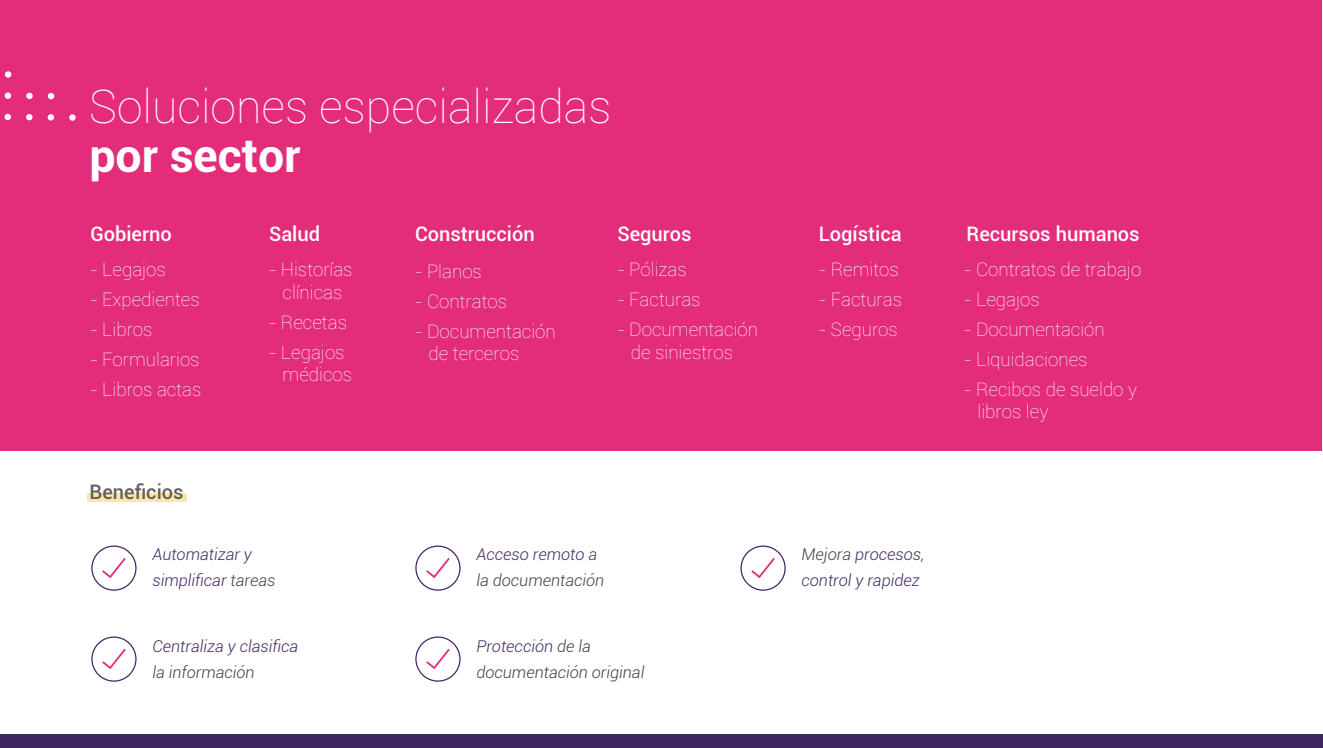
<style>
.page{position:relative;width:1323px;height:748px;background:#fff}
.page>*{position:absolute;margin:0;border:0;box-sizing:border-box;transform-origin:0 0}
.t1{font:100 46.38px "Roboto";color:#fff}
.t2{font:700 46.38px "Roboto";color:#fff}
.t3{font:500 20px "Roboto";color:#fff}
.t4{font:500 20px "Roboto";color:#606060}
.t5{font:100 18.75px/22.5px "Roboto";color:#fff}
.t6{font:italic 300 16.25px/26.2px "Roboto";color:#402662}
.t7{font:italic 300 16.25px/26.2px "Roboto";color:#3f3f3f}
.s1{color:#3f3f3f}
.s2{color:#402662}
</style>
<div class="page">
<div style="left:0;top:0;width:1321px;height:450px;background:#e42d7a"></div>
<div style="left:0;top:734px;width:1321px;height:13px;background:#402662"></div>
<svg style="left:69px;top:114px;width:7px;height:7px"></svg>
<svg style="left:70px;top:115px;width:5px;height:5px"></svg>
<svg style="left:48px;top:114px;width:6px;height:6px"></svg>
<svg style="left:26px;top:114px;width:7px;height:6px"></svg>
<svg style="left:27px;top:115px;width:4px;height:4px"></svg>
<div style="left:4px;top:114px;width:7px;height:6px;background:#fff;border-radius:50%"></div>
<svg style="left:48px;top:93px;width:6px;height:6px"></svg>
<svg style="left:26px;top:93px;width:7px;height:6px"></svg>
<svg style="left:27px;top:94px;width:5px;height:4px"></svg>
<div style="left:5px;top:92px;width:6px;height:7px;background:#fff;border-radius:50%"></div>
<svg style="left:5px;top:71px;width:6px;height:7px"></svg>
<svg style="left:6px;top:72px;width:4px;height:5px"></svg>
<div style="left:87px;top:493px;width:99px;height:9px;background:#fde7a4"></div>
<svg style="left:102px;top:558px;width:24px;height:20px"></svg>
<div style="left:91px;top:545px;width:45px;height:45px;border:1px solid #402662;border-radius:50%"></div>
<svg style="left:102px;top:649px;width:24px;height:20px"></svg>
<div style="left:91px;top:636px;width:45px;height:45px;border:1px solid #402662;border-radius:50%"></div>
<svg style="left:426px;top:558px;width:23px;height:20px"></svg>
<div style="left:415px;top:545px;width:45px;height:45px;border:1px solid #402662;border-radius:50%"></div>
<svg style="left:426px;top:649px;width:23px;height:20px"></svg>
<div style="left:415px;top:636px;width:45px;height:45px;border:1px solid #402662;border-radius:50%"></div>
<svg style="left:751px;top:558px;width:23px;height:20px"></svg>
<div style="left:740px;top:545px;width:45px;height:45px;border:1px solid #402662;border-radius:50%"></div>
<h1 class="t1" style="left:89px;top:74px;width:523px">Soluciones especializadas</h1>
<h1 class="t2" style="left:89px;top:123px;width:213px">por sector</h1>
<p class="t3" style="left:90px;top:220px;width:83px">Gobierno</p>
<p class="t3" style="left:269px;top:220px;width:53px">Salud</p>
<p class="t3" style="left:415px;top:220px;width:121px">Construcción</p>
<p class="t3" style="left:617px;top:220px;width:76px">Seguros</p>
<p class="t3" style="left:818px;top:220px;width:84px">Logística</p>
<p class="t3" style="left:966px;top:219px;width:174px">Recursos humanos</p>
<p class="t5" style="left:90px;top:258px;width:77px">- Legajos</p>
<p class="t5" style="left:90px;top:288px;width:111px">- Expedientes</p>
<p class="t5" style="left:90px;top:318px;width:64px">- Libros</p>
<p class="t5" style="left:90px;top:348px;width:111px">- Formularios</p>
<p class="t5" style="left:90px;top:378px;width:113px">- Libros actas</p>
<p class="t5" style="left:269px;top:258px;width:85px;text-align:center">- Historías clínicas</p>
<p class="t5" style="left:269px;top:310px;width:79px">- Recetas</p>
<p class="t5" style="left:282px;top:340px;width:71px;text-indent:-13px">- Legajos médicos</p>
<p class="t5" style="left:415px;top:259px;width:68px">- Planos</p>
<p class="t5" style="left:415px;top:289px;width:93px">- Contratos</p>
<p class="t5" style="left:428px;top:319px;width:129px;text-indent:-13px">- Documentación de terceros</p>
<p class="t5" style="left:617px;top:258px;width:71px">- Pólizas</p>
<p class="t5" style="left:617px;top:288px;width:85px">- Facturas</p>
<p class="t5" style="left:631px;top:318px;width:129px;text-indent:-13px">- Documentación de siniestros</p>
<p class="t5" style="left:818px;top:258px;width:81px">- Remitos</p>
<p class="t5" style="left:818px;top:288px;width:85px">- Facturas</p>
<p class="t5" style="left:818px;top:318px;width:80px">- Seguros</p>
<p class="t5" style="left:964px;top:257px;width:179px">- Contratos de trabajo</p>
<p class="t5" style="left:964px;top:287px;width:77px">- Legajos</p>
<p class="t5" style="left:964px;top:317px;width:142px">- Documentación</p>
<p class="t5" style="left:964px;top:347px;width:125px">- Liquidaciones</p>
<p class="t5" style="left:977px;top:377px;width:161px;text-indent:-13px">- Recibos de sueldo y libros ley</p>
<p class="t4" style="left:90px;top:477px;width:95px">Beneficios</p>
<p class="t6" style="left:152px;top:540px;width:124px">Automatizar y simplificar <span class="s1">tareas</span></p>
<p class="t7" style="left:476px;top:540px;width:129px"><span class="s2">Acceso remoto</span> a la documentación</p>
<p class="t6" style="left:801px;top:540px;width:124px"><span class="s1">Mejora</span> procesos, control y rapidez</p>
<p class="t6" style="left:152px;top:632px;width:147px">Centraliza y clasifica</p>
<p class="t7" style="left:152px;top:658px;width:104px">la información</p>
<p class="t7" style="left:476px;top:632px;width:169px"><span class="s2">Protección</span> de la documentación original</p>
</div>
